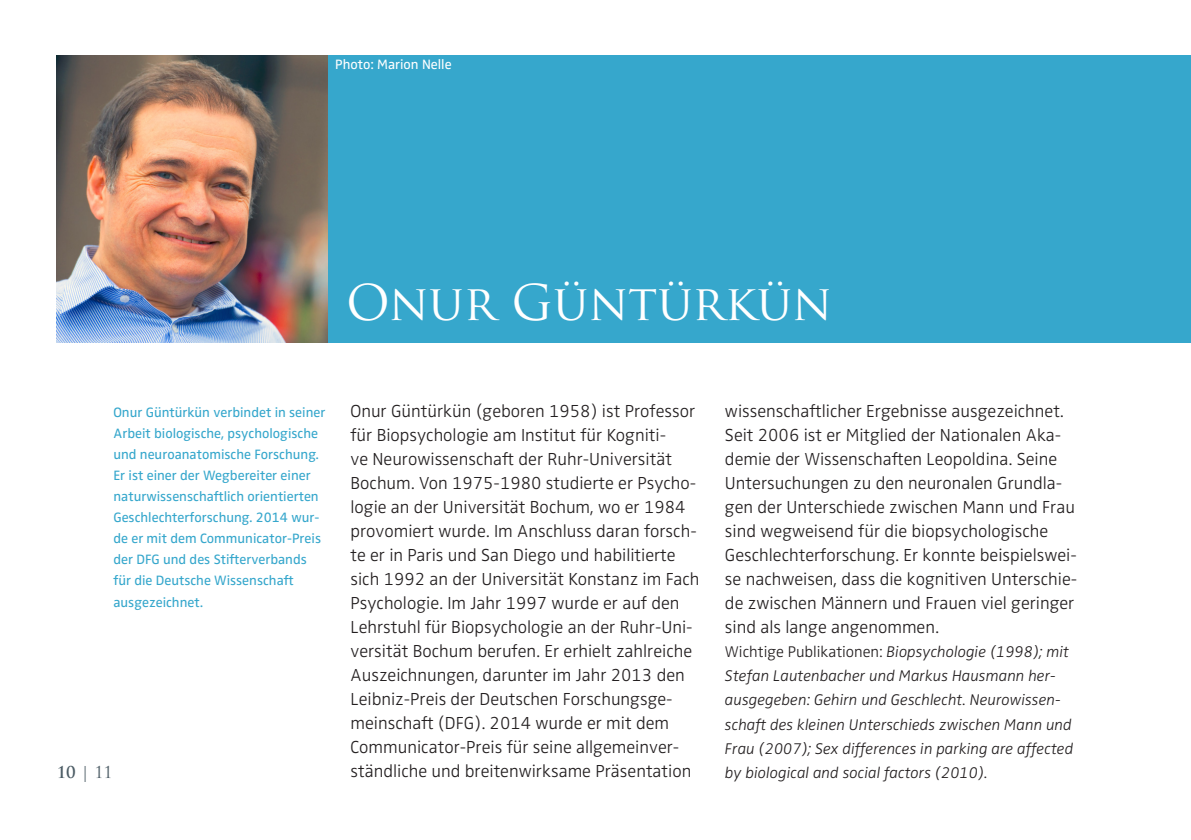
<style>
.page{position:relative;width:1191px;height:840px;background:#fff}
.page>*{position:absolute;margin:0;border:0;box-sizing:border-box;transform-origin:0 0}
.t1{font:48px "Trajan Pro";color:#fff}
.t2{font:300 18px/24px "Zwo OT";color:#231f20}
.t3{font:italic 300 16px/24px "Zwo OT";color:#231f20}
.t4{font:16px "Trajan Pro";color:#4c5c65}
.t5{font:14px/21px "Zwo OT";color:#36a7cc}
.t6{font:14px "Zwo OT";color:#fff}
.s1{font-style:normal}
.s2{font-weight:700}
</style>
<div class="page">
<div style="left:57px;top:55px;width:1134px;height:287px;background:#36a7cc"></div>
<img style="left:57px;top:55px;width:271px;height:287px">
<p class="t6" style="left:335px;top:57px;width:118px">Photo: Marion Nelle</p>
<h1 class="t1" style="left:346px;top:272px;width:487px">ONUR GÜNTÜRKÜN</h1>
<p class="t2" style="left:350px;top:399px;width:350px">Onur Güntürkün (geboren 1958) ist Professor für Biopsychologie am Institut für Kogniti-<br>ve Neurowissenschaft der Ruhr-Universität Bochum. Von 1975-1980 studierte er Psycho&shy;logie an der Universität Bochum, wo er 1984 provomiert wurde. Im Anschluss daran forsch&shy;te er in Paris und San Diego und habilitierte sich 1992 an der Universität Konstanz im Fach Psychologie. Im Jahr 1997 wurde er auf den Lehrstuhl für Biopsychologie an der Ruhr-Uni&shy;versität Bochum berufen. Er erhielt zahlreiche Auszeichnungen, darunter im Jahr 2013 den Leibniz-Preis der Deutschen Forschungsge&shy;meinschaft (DFG). 2014 wurde er mit dem Communicator-Preis für seine allgemeinver&shy;ständliche und breitenwirksame Präsentation</p>
<p class="t5" style="left:113px;top:402px;width:213px">Onur Güntürkün verbindet in seiner<br>Arbeit biologische, psychologische und neuroanatomische Forschung.<br>Er ist einer der Wegbereiter einer naturwissenschaftlich orientierten<br>Geschlechterforschung. 2014 wur&shy;de er mit dem Communicator-Preis der DFG und des Stifterverbands für die Deutsche Wissenschaft ausgezeichnet.</p>
<p class="t2" style="left:725px;top:399px;width:354px">wissenschaftlicher Ergebnisse ausgezeichnet.<br>Seit 2006 ist er Mitglied der Nationalen Aka&shy;demie der Wissenschaften Leopoldina. Seine Untersuchungen zu den neuronalen Grundla&shy;gen der Unterschiede zwischen Mann und Frau sind wegweisend für die biopsychologische Geschlechterforschung. Er konnte beispielswei&shy;se nachweisen, dass die kognitiven Unterschie&shy;de zwischen Männern und Frauen viel geringer sind als lange angenommen.</p>
<p class="t3" style="left:725px;top:640px;width:350px"><span class="s1">Wichtige Publikationen:</span> Biopsychologie (1998); mit Stefan Lautenbacher und Markus Hausmann her&shy;ausgegeben: Gehirn und Geschlecht. Neurowissen&shy;schaft des kleinen Unterschieds zwischen Mann und Frau (2007); Sex differences in parking are affected by biological and social factors (2010).</p>
<p class="t4" style="left:57px;top:761px;width:58px"><span class="s2">10</span> | 11</p>
</div>
